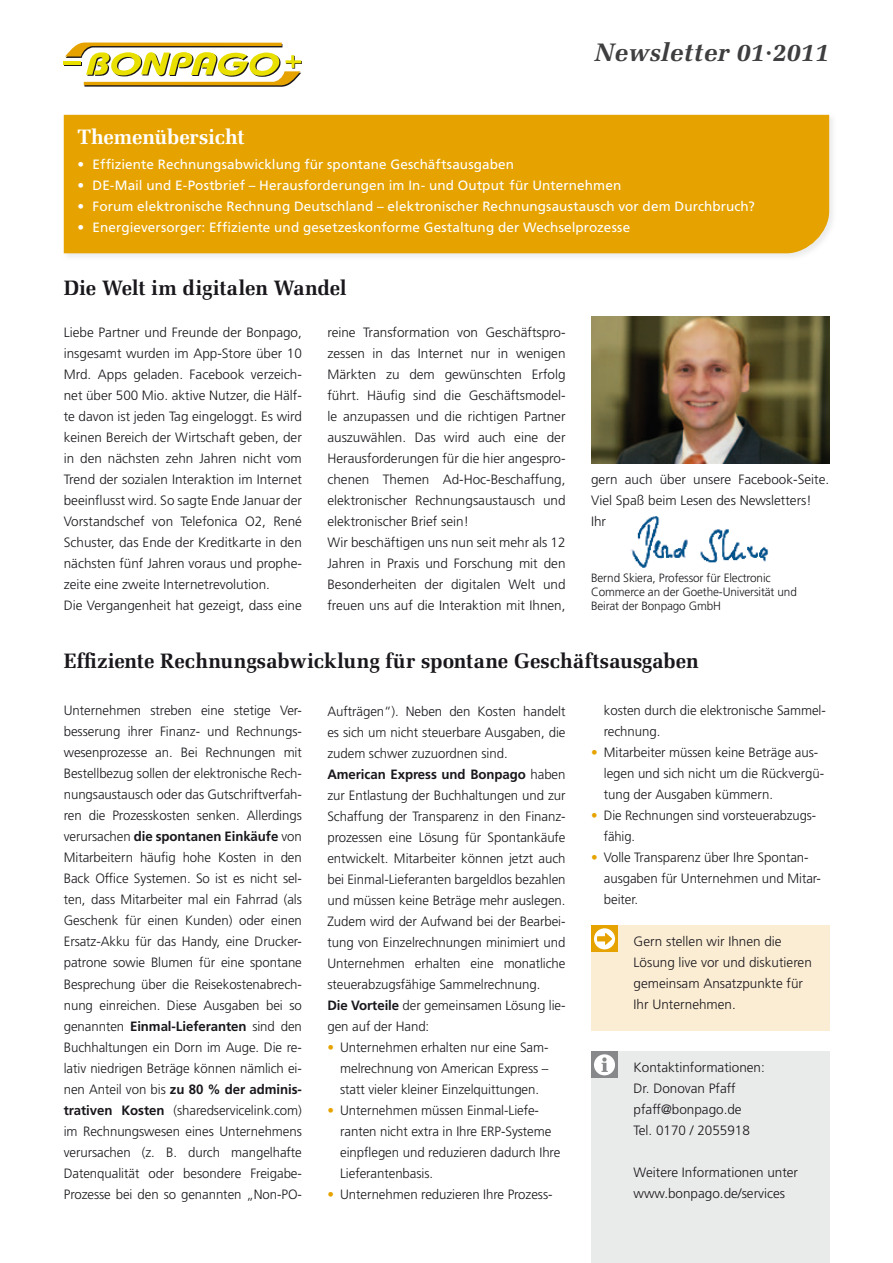
<style>
.page{position:relative;width:893px;height:1263px;background:#fff}
.page>*{position:absolute;margin:0;border:0;box-sizing:border-box;transform-origin:0 0}
.t1{font:italic 700 25.5px "Zapf Elliptical 711 BT";letter-spacing:.01em;color:#3e3e40}
.t2{font:700 21px "Zapf Elliptical 711 BT";color:#1a171c}
.t3{font:700 21px "Zapf Elliptical 711 BT";letter-spacing:-.01em;color:#fff}
.t4{font:300 13.5px/21px "Frutiger LT Std";color:#1a171c}
.t5{font:13.5px "Frutiger LT Std";letter-spacing:.01em;color:#fff}
.t6{font:300 13.5px/21px "Frutiger LT Std";color:#1a171c;scale:.96 1}
.t7{font:300 12px/14.4px "Frutiger LT Std";letter-spacing:-.01em;color:#1a171c}
.s1{font-weight:700}
.s2{color:#e6a300}
</style>
<div class="page">
<img style="left:631px;top:516px;width:138px;height:52px">
<img style="left:63px;top:114px;width:770px;height:143px">
<div style="left:64px;top:115px;width:765px;height:138px;background:#e6a300"></div>
<hr style="left:64px;top:62px;width:17px;height:3px;background:#e9e000">
<svg style="left:65px;top:43px;width:237px;height:44px"></svg>
<div style="left:591px;top:925px;width:238px;height:105px;background:#fbedd4"></div>
<div style="left:591px;top:925px;width:27px;height:27px;background:#e6a300"></div>
<svg style="left:594px;top:928px;width:21px;height:21px"></svg>
<div style="left:591px;top:1051px;width:238px;height:212px;background:#e9eaea"></div>
<div style="left:591px;top:1051px;width:27px;height:27px;background:#87888a"></div>
<div style="left:594px;top:1054px;width:21px;height:21px;background:#fff;border-radius:50%"></div>
<svg style="left:601px;top:1057px;width:7px;height:15px"></svg>
<img style="left:591px;top:316px;width:238px;height:147px">
<h2 class="t3" style="left:78px;top:124px;width:168px">Themenübersicht</h2>
<h1 class="t1" style="left:595px;top:38px;width:236px">Newsletter 01·2011</h1>
<p class="t5" style="left:78px;top:157px;width:438px">• Effiziente Rechnungsabwicklung für spontane Geschäftsausgaben</p>
<p class="t5" style="left:78px;top:178px;width:545px">• DE-Mail und E-Postbrief – Herausforderungen im In- und Output für Unternehmen</p>
<p class="t5" style="left:78px;top:199px;width:679px">• Forum elektronische Rechnung Deutschland – elektronischer Rechnungsaustausch vor dem Durchbruch?</p>
<p class="t5" style="left:78px;top:220px;width:554px">• Energieversorger: Effiziente und gesetzeskonforme Gestaltung der Wechselprozesse</p>
<h2 class="t2" style="left:64px;top:275px;width:285px">Die Welt im digitalen Wandel</h2>
<p class="t4" style="left:327px;top:322px;width:240px">reine Transformation von Geschäftspro&shy;zessen in das Internet nur in wenigen Märkten zu dem gewünschten Erfolg führt. Häufig sind die Geschäftsmodel&shy;le anzupassen und die richtigen Partner auszuwählen. Das wird auch eine der Herausforderungen für die hier angespro&shy;chenen Themen Ad-Hoc-Beschaffung, elektronischer Rechnungsaustausch und elektronischer Brief sein!<br>Wir beschäftigen uns nun seit mehr als 12<br>Jahren in Praxis und Forschung mit den Besonderheiten der digitalen Welt und freuen uns auf die Interaktion mit Ihnen,</p>
<p class="t4" style="left:64px;top:322px;width:240px">Liebe Partner und Freunde der Bonpago, insgesamt wurden im App-Store über 10<br>Mrd. Apps geladen. Facebook verzeich&shy;net über 500 Mio. aktive Nutzer, die Hälf&shy;te davon ist jeden Tag eingeloggt. Es wird keinen Bereich der Wirtschaft geben, der in den nächsten zehn Jahren nicht vom Trend der sozialen Interaktion im Internet beeinflusst wird. So sagte Ende Januar der Vorstandschef von Telefonica O2, René Schuster, das Ende der Kreditkarte in den nächsten fünf Jahren voraus und prophe&shy;zeite eine zweite Internetrevolution.<br>Die Vergangenheit hat gezeigt, dass eine</p>
<p class="t4" style="left:591px;top:469px;width:240px">gern auch über unsere Facebook-Seite.<br>Viel Spaß beim Lesen des Newsletters!<br>Ihr</p>
<p class="t7" style="left:591px;top:570px;width:207px">Bernd Skiera, Professor für Electronic<br>Commerce an der Goethe-Universität und<br>Beirat der Bonpago GmbH</p>
<h2 class="t2" style="left:64px;top:648px;width:636px">Effiziente Rechnungsabwicklung für spontane Geschäftsausgaben</h2>
<p class="t4" style="left:64px;top:700px;width:240px;text-align:justify">Unternehmen streben eine stetige Ver&shy;besserung ihrer Finanz- und Rechnungs&shy;wesenprozesse an. Bei Rechnungen mit Bestellbezug sollen der elektronische Rech&shy;nungsaustausch oder das Gutschriftverfah&shy;ren die Prozesskosten senken. Allerdings verursachen <span class="s1">die spontanen Einkäufe</span> von Mitarbeitern häufig hohe Kosten in den Back Office Systemen. So ist es nicht sel&shy;ten, dass Mitarbeiter mal ein Fahrrad (als Geschenk für einen Kunden) oder einen Ersatz-Akku für das Handy, eine Drucker&shy;patrone sowie Blumen für eine spontane Besprechung über die Reisekostenabrech&shy;nung einreichen. Diese Ausgaben bei so genannten <span class="s1">Einmal-Lieferanten</span> sind den Buchhaltungen ein Dorn im Auge. Die re&shy;lativ niedrigen Beträge können nämlich ei&shy;nen Anteil von bis <span class="s1">zu 80 % der adminis&shy;trativen Kosten</span> (sharedservicelink.com) im Rechnungswesen eines Unternehmens verursachen (z. B. durch mangelhafte Datenqualität oder besondere Freigabe-Prozesse bei den so genannten „Non-PO-</p>
<p class="t4" style="left:327px;top:700px;width:240px">Aufträgen“). Neben den Kosten handelt es sich um nicht steuerbare Ausgaben, die zudem schwer zuzuordnen sind.<br><span class="s1">American Express und Bonpago</span> haben zur Entlastung der Buchhaltungen und zur Schaffung der Transparenz in den Finanz&shy;prozessen eine Lösung für Spontankäufe entwickelt. Mitarbeiter können jetzt auch bei Einmal-Lieferanten bargeldlos bezahlen und müssen keine Beträge mehr auslegen.<br>Zudem wird der Aufwand bei der Bearbei&shy;tung von Einzelrechnungen minimiert und Unternehmen erhalten eine monatliche steuerabzugsfähige Sammelrechnung.<br><span class="s1">Die Vorteile</span> der gemeinsamen Lösung lie&shy;gen auf der Hand:</p>
<p class="t4" style="left:340px;top:1037px;width:210px;text-align:justify;text-indent:-13px"><span class="s2">•</span> Unternehmen erhalten nur eine Sam&shy;melrechnung von American Express – statt vieler kleiner Einzelquittungen.</p>
<p class="t4" style="left:340px;top:1100px;width:222px;text-indent:-13px"><span class="s2">•</span> Unternehmen müssen Einmal-Liefe&shy;ranten nicht extra in Ihre ERP-Systeme einpflegen und reduzieren dadurch Ihre Lieferantenbasis.</p>
<p class="t4" style="left:327px;top:1184px;width:227px"><span class="s2">•</span> Unternehmen reduzieren Ihre Prozess-</p>
<p class="t4" style="left:604px;top:700px;width:223px">kosten durch die elektronische Sammel&shy;rechnung.</p>
<p class="t4" style="left:604px;top:742px;width:222px;text-indent:-13px"><span class="s2">•</span> Mitarbeiter müssen keine Beträge aus&shy;legen und sich nicht um die Rückvergü&shy;tung der Ausgaben kümmern.</p>
<p class="t6" style="left:604px;top:805px;width:223px;text-indent:-13px"><span class="s2">•</span> Die Rechnungen sind vorsteuerabzugs&shy;fähig.</p>
<p class="t4" style="left:604px;top:847px;width:219px;text-indent:-13px"><span class="s2">•</span> Volle Transparenz über Ihre Spontan&shy;ausgaben für Unternehmen und Mitar&shy;beiter.</p>
<p class="t4" style="left:634px;top:931px;width:180px">Gern stellen wir Ihnen die<br>Lösung live vor und diskutieren gemeinsam Ansatzpunkte für<br>Ihr Unternehmen.</p>
<p class="t4" style="left:634px;top:1057px;width:133px">Kontaktinformationen:<br>Dr. Donovan Pfaff pfaff@bonpago.de<br>Tel. 0170 / 2055918</p>
<p class="t4" style="left:634px;top:1162px;width:166px">Weitere Informationen unter www.bonpago.de/services</p>
</div>
